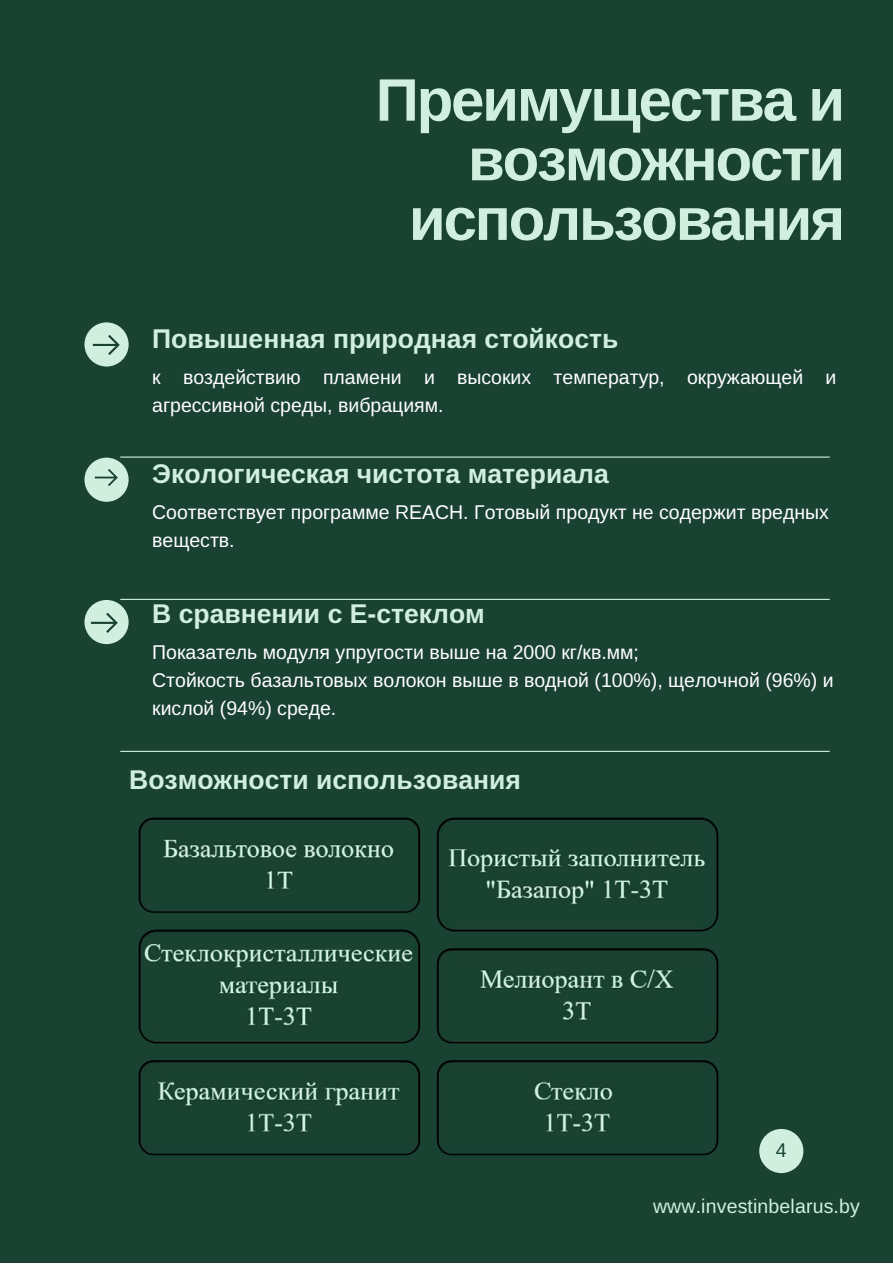
<style>
.page{position:relative;width:893px;height:1264px;background:#fff}
.page>*{position:absolute;margin:0;border:0;box-sizing:border-box;transform-origin:0 0}
.t1{font:700 60px/59.6px "Libra Sans";letter-spacing:-.035em;color:#d0efdf;text-align:right}
.t2{font:700 26.55px "Libra Sans";color:#d0efdf}
.t3{font:19.5px/28px "Libra Sans";color:#fff}
.t4{font:19.5px "Libra Sans";letter-spacing:.01em;color:#d0efdf}
.t5{font:19.5px "Libra Sans";color:#194232}
</style>
<div class="page">
<div style="left:0;top:0;width:892px;height:1262px;background:#194232"></div>
<div style="left:759px;top:1128px;width:44px;height:45px;background:#d0efdf;border-radius:50%"></div>
<div style="left:84px;top:322px;width:45px;height:44px;background:#d0efdf;border-radius:50%"></div>
<svg style="left:93px;top:335px;width:27px;height:20px"></svg>
<div style="left:84px;top:457px;width:45px;height:45px;background:#d0efdf;border-radius:50%"></div>
<svg style="left:95px;top:469px;width:23px;height:17px"></svg>
<hr style="left:120px;top:456px;width:709px;height:1px;background:#d0efdf">
<hr style="left:120px;top:750px;width:709px;height:2px;background:#d0efdf">
<hr style="left:120px;top:599px;width:709px;height:1px;background:#d0efdf">
<div style="left:84px;top:600px;width:45px;height:44px;background:#d0efdf;border-radius:50%"></div>
<svg style="left:91px;top:612px;width:27px;height:21px"></svg>
<img style="left:138px;top:817px;width:581px;height:339px">
<p class="t1" style="left:375px;top:70px;width:471px">Преимущества и возможности использования</p>
<p class="t2" style="left:152px;top:323px;width:467px">Повышенная природная стойкость</p>
<p class="t3" style="left:152px;top:363px;width:685px">к воздействию пламени и высоких температур, окружающей и агрессивной среды, вибрациям.</p>
<p class="t2" style="left:152px;top:459px;width:458px">Экологическая чистота материала</p>
<p class="t3" style="left:152px;top:498px;width:678px">Соответствует программе REACH. Готовый продукт не содержит вредных веществ.</p>
<p class="t2" style="left:152px;top:599px;width:334px">В сравнении с Е-стеклом</p>
<p class="t3" style="left:152px;top:638px;width:488px">Показатель модуля упругости выше на 2000 кг/кв.мм;</p>
<p class="t3" style="left:152px;top:666px;width:683px">Стойкость базальтовых волокон выше в водной (100%), щелочной (96%) и</p>
<p class="t3" style="left:152px;top:694px;width:186px">кислой (94%) среде.</p>
<p class="t2" style="left:129px;top:764px;width:393px">Возможности использования</p>
<p class="t5" style="left:775px;top:1139px;width:12px">4</p>
<p class="t4" style="left:653px;top:1195px;width:208px">www.investinbelarus.by</p>
</div>
